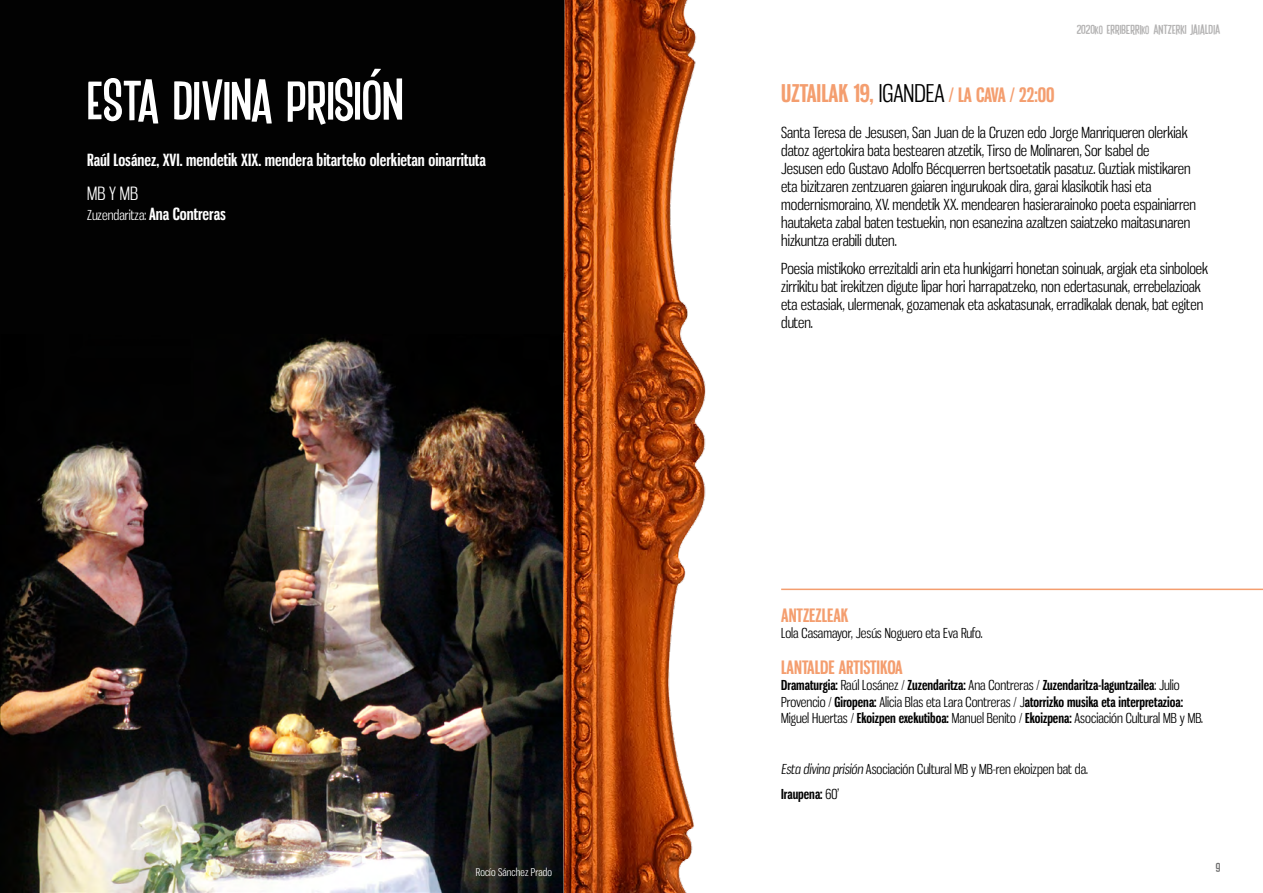
<style>
.page{position:relative;width:1263px;height:893px;background:#fff}
.page>*{position:absolute;margin:0;border:0;box-sizing:border-box;transform-origin:0 0}
.t1{font:51px "Enlighten";color:#fff;scale:1.1 1}
.t2{font:700 19.5px "Gnuolane Rg";letter-spacing:-.015em;color:#f49e6f}
.t3{font:700 18.15px "Gnuolane Rg";color:#f49e6f}
.t4{font:18px "Gnuolane Bk";color:#fff}
.t5{font:700 16.5px "Gnuolane Rg";color:#fff}
.t6{font:15px/18px "Gnuolane Bk";color:#000}
.t7{font:13.5px "Gnuolane Bk";color:#000}
.t8{font:700 13.5px/16.2px "Gnuolane Rg";color:#000}
.t9{font:13.5px "Gnuolane Bk";color:#fff}
.t10{font:12px "Enlighten";color:#b3b2b2;scale:1.1 1}
.t11{font:12px "Enlighten";color:#706f6f;scale:1.1 1}
.t12{font:10.5px "Gnuolane Bk";letter-spacing:.01em;color:#fff}
.s1{font-family:"Gnuolane Rg";font-weight:700;font-size:16.5px}
.s2{font-size:10.5px}
.s3{font-size:24px}
.s4{font-family:"Gnuolane Bk";font-weight:400;font-size:24px;color:#000}
.s5{font-family:"Gnuolane Bk";font-weight:400}
.s6{font-family:"Gnuolane Rg";font-weight:700}
.s7{font-style:italic}
</style>
<div class="page">
<hr style="left:781px;top:589px;width:482px;height:1px;background:#f49e6f">
<img style="left:0;top:0;width:784px;height:893px">
<h1 class="t1" style="left:87px;top:69px;width:289px">ESTA DIVINA PRISIÓN</h1>
<p class="t5" style="left:87px;top:150px;width:400px">Raúl Losánez, XVI. mendetik XIX. mendera bitarteko olerkietan oinarrituta</p>
<p class="t4" style="left:87px;top:182px;width:53px">MB Y MB</p>
<p class="t9" style="left:87px;top:207px;width:140px">Zuzendaritza: <span class="s1">Ana Contreras</span></p>
<p class="t12" style="left:476px;top:865px;width:78px">Rocío Sánchez Prado</p>
<p class="t10" style="left:1077px;top:22px;width:132px">2020<span class="s2">KO</span> ERRIBERRI<span class="s2">KO</span> ANTZERKI JAIALDIA</p>
<h2 class="t2" style="left:781px;top:83px;width:275px"><span class="s3">UZTAILAK 19,</span> <span class="s4">IGANDEA</span> / LA CAVA / 22:00</h2>
<p class="t6" style="left:781px;top:124px;width:416px">Santa Teresa de Jesusen, San Juan de la Cruzen edo Jorge Manriqueren olerkiak datoz agertokira bata bestearen atzetik, Tirso de Molinaren, Sor Isabel de<br>Jesusen edo Gustavo Adolfo Bécquerren bertsoetatik pasatuz. Guztiak mistikaren eta bizitzaren zentzuaren gaiaren ingurukoak dira, garai klasikotik hasi eta modernismoraino, XV. mendetik XX. mendearen hasierarainoko poeta espainiarren hautaketa zabal baten testuekin, non esanezina azaltzen saiatzeko maitasunaren hizkuntza erabili duten.</p>
<p class="t6" style="left:781px;top:259px;width:428px">Poesia mistikoko errezitaldi arin eta hunkigarri honetan soinuak, argiak eta sinboloek zirrikitu bat irekitzen digute lipar hori harrapatzeko, non edertasunak, errebelazioak eta estasiak, ulermenak, gozamenak eta askatasunak, erradikalak denak, bat egiten duten.</p>
<p class="t3" style="left:781px;top:604px;width:69px">ANTZEZLEAK</p>
<p class="t7" style="left:781px;top:625px;width:203px">Lola Casamayor, Jesús Noguero eta Eva Rufo.</p>
<p class="t3" style="left:781px;top:656px;width:123px">LANTALDE ARTISTIKOA</p>
<p class="t8" style="left:781px;top:677px;width:403px">Dramaturgia: <span class="s5">Raúl Losánez /</span> Zuzendaritza: <span class="s5">Ana Contreras /</span> Zuzendaritza-laguntzailea<span class="s5">: Julio<br>Provencio /</span> Giropena: <span class="s5">Alicia Blas eta Lara Contreras / J</span>atorrizko musika eta interpretazioa:</p>
<p class="t7" style="left:781px;top:710px;width:423px">Miguel Huertas / <span class="s6">Ekoizpen exekutiboa:</span> Manuel Benito / <span class="s6">Ekoizpena:</span> Asociación Cultural MB y MB.</p>
<p class="t7" style="left:781px;top:761px;width:308px"><span class="s7">Esta divina prisión</span> Asociación Cultural MB y MB-ren ekoizpen bat da.</p>
<p class="t8" style="left:781px;top:786px;width:59px">Iraupena: <span class="s5">60’</span></p>
<p class="t11" style="left:1216px;top:860px;width:6px">9</p>
</div>
